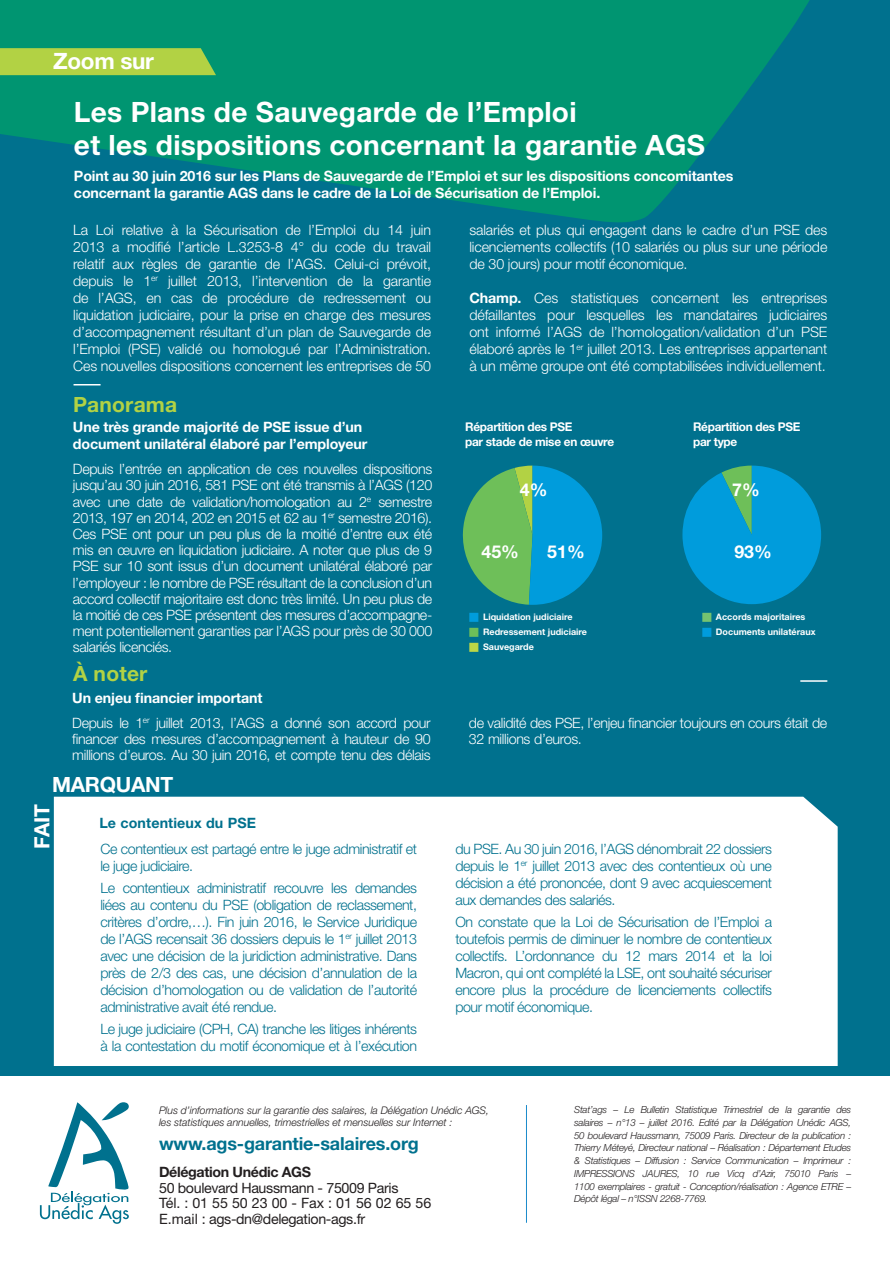
<style>
.page{position:relative;width:890px;height:1262px;background:#fff}
.page>*{position:absolute;margin:0;border:0;box-sizing:border-box;transform-origin:0 0}
.t1{font:700 28.05px/33.6px "Helvetica Neue LT Std";letter-spacing:.01em;color:#fff}
.t2{font:700 22.5px "Helvetica Neue LT Std";letter-spacing:-.015em;color:#fff}
.t3{font:700 21px "Helvetica Neue LT Std";letter-spacing:.01em;color:#b2d244}
.t4{font:700 21px "Helvetica Neue LT Std";letter-spacing:-.015em;color:#fff}
.t5{font:700 18px "Helvetica Neue LT Std";letter-spacing:-.01em;color:#00718e}
.t6{font:700 17.7px "Helvetica Neue LT Std";color:#fff}
.t7{font:300 14.25px/17.1px "Helvetica Neue LT Std";letter-spacing:-.025em;color:#fff;text-align:justify}
.t8{font:300 14.25px/17.1px "Helvetica Neue LT Std";letter-spacing:-.03em;color:#00718e;text-align:justify}
.t9{font:700 14.25px/17.1px "Helvetica Neue LT Std";letter-spacing:-.01em;color:#fff}
.t10{font:14.25px/15.8px "Helvetica Neue LT Std";letter-spacing:-.025em;color:#231f20}
.t11{font:700 14.25px "Helvetica Neue LT Std";letter-spacing:-.025em;color:#231f20}
.t12{font:700 14.25px "Helvetica Neue LT Std";letter-spacing:.01em;color:#00718e}
.t13{font:700 12px/15px "Helvetica Neue LT Std";letter-spacing:-.025em;color:#fff}
.t14{font:italic 300 10.5px/12px "Helvetica Neue LT Std";letter-spacing:-.005em;color:#231f20}
.t15{font:italic 300 9.75px/12.8px "Helvetica Neue LT Std";letter-spacing:-.025em;color:#231f20;text-align:justify}
.t16{font:700 9px/15px "Helvetica Neue LT Std";color:#fff}
.s1{font-weight:700}
</style>
<div class="page">
<svg style="left:40px;top:1102px;width:89px;height:121px"></svg>
<hr style="left:526px;top:1105px;width:1px;height:117px;background:#1b8bcb">
<div style="left:0;top:0;width:889px;height:1075px;background:#00718e"></div>
<svg style="left:0;top:0;width:697px;height:223px;fill:#009571"></svg>
<svg style="left:0;top:48px;width:216px;height:27px"></svg>
<div style="left:54px;top:796px;width:783px;height:270px;background:#fff"></div>
<svg style="left:462px;top:465px;width:140px;height:140px"></svg>
<svg style="left:682px;top:465px;width:138px;height:139px"></svg>
<svg style="left:73px;top:384px;width:27px;height:1px"></svg>
<svg style="left:800px;top:680px;width:26px;height:1px"></svg>
<svg style="left:697px;top:0;width:193px;height:291px"></svg>
<h2 class="t2" style="left:53px;top:47px;width:102px">Zoom sur</h2>
<h1 class="t1" style="left:74px;top:94px;width:632px">Les Plans de Sauvegarde de l’Emploi<br>et les dispositions concernant la garantie AGS</h1>
<p class="t9" style="left:74px;top:167px;width:660px">Point au 30 juin 2016 sur les Plans de Sauvegarde de l’Emploi et sur les dispositions concomitantes concernant la garantie AGS dans le cadre de la Loi de Sécurisation de l’Emploi.</p>
<p class="t7" style="left:73px;top:221px;width:359px">La Loi relative à la Sécurisation de l’Emploi du 14 juin 2013 a modifié l’article L.3253-8 4° du code du travail relatif aux règles de garantie de l’AGS. Celui-ci prévoit, depuis le 1<sup>er</sup> juillet 2013, l’intervention de la garantie de l’AGS, en cas de procédure de redressement ou liquidation judiciaire, pour la prise en charge des mesures d’accompagnement résultant d’un plan de Sauvegarde de l’Emploi (PSE) validé ou homologué par l’Administration.<br>Ces nouvelles dispositions concernent les entreprises de 50</p>
<p class="t7" style="left:469px;top:221px;width:359px">salariés et plus qui engagent dans le cadre d’un PSE des licenciements collectifs (10 salariés ou plus sur une période de 30 jours) pour motif économique.</p>
<p class="t7" style="left:469px;top:289px;width:359px"><span class="s1">Champ.</span> Ces statistiques concernent les entreprises défaillantes pour lesquelles les mandataires judiciaires ont informé l’AGS de l’homologation/validation d’un PSE élaboré après le 1<sup>er</sup> juillet 2013. Les entreprises appartenant à un même groupe ont été comptabilisées individuellement.</p>
<h3 class="t3" style="left:73px;top:391px;width:106px">Panorama</h3>
<p class="t9" style="left:73px;top:418px;width:296px">Une très grande majorité de PSE issue d’un document unilatéral élaboré par l’employeur</p>
<p class="t7" style="left:73px;top:460px;width:361px;line-height:16.2px">Depuis l’entrée en application de ces nouvelles dispositions jusqu’au 30 juin 2016, 581 PSE ont été transmis à l’AGS (120 avec une date de validation/homologation au 2<sup>e</sup> semestre 2013, 197 en 2014, 202 en 2015 et 62 au 1<sup>er</sup> semestre 2016).<br>Ces PSE ont pour un peu plus de la moitié d’entre eux été mis en œuvre en liquidation judiciaire. A noter que plus de 9<br>PSE sur 10 sont issus d’un document unilatéral élaboré par l’employeur : le nombre de PSE résultant de la conclusion d’un accord collectif majoritaire est donc très limité. Un peu plus de la moitié de ces PSE présentent des mesures d’accompagne&shy;ment potentiellement garanties par l’AGS pour près de 30 000 salariés licenciés.</p>
<h3 class="t3" style="left:73px;top:660px;width:76px">À noter</h3>
<p class="t7" style="left:72px;top:685px;width:360px;line-height:24.8px"><span class="s1">Un enjeu financier important<br></span>Depuis le 1<sup>er</sup> juillet 2013, l’AGS a donné son accord pour</p>
<p class="t7" style="left:72px;top:730px;width:360px;line-height:16.2px">financer des mesures d’accompagnement à hauteur de 90 millions d’euros. Au 30 juin 2016, et compte tenu des délais</p>
<h3 class="t4" style="left:52px;top:771px;width:123px">MARQUANT</h3>
<h3 class="t4" style="left:29px;top:849px;width:46px;rotate:-90deg">FAIT</h3>
<p class="t12" style="left:99px;top:814px;width:158px">Le contentieux du PSE</p>
<p class="t8" style="left:100px;top:840px;width:318px">Ce contentieux est partagé entre le juge administratif et le juge judiciaire.</p>
<p class="t8" style="left:100px;top:878px;width:318px">Le contentieux administratif recouvre les demandes liées au contenu du PSE (obligation de reclassement, critères d’ordre,…). Fin juin 2016, le Service Juridique de l’AGS recensait 36 dossiers depuis le 1<sup>er</sup> juillet 2013 avec une décision de la juridiction administrative. Dans près de 2/3 des cas, une décision d’annulation de la décision d’homologation ou de validation de l’autorité administrative avait été rendue.</p>
<p class="t8" style="left:100px;top:1019px;width:318px">Le juge judiciaire (CPH, CA) tranche les litiges inhérents à la contestation du motif économique et à l’exécution</p>
<p class="t13" style="left:465px;top:419px;width:150px">Répartition des PSE<br>par stade de mise en œuvre</p>
<p class="t13" style="left:692px;top:419px;width:109px">Répartition des PSE par type</p>
<p class="t6" style="left:519px;top:479px;width:29px">4%</p>
<p class="t6" style="left:481px;top:541px;width:39px">45%</p>
<p class="t6" style="left:547px;top:541px;width:39px">51%</p>
<p class="t6" style="left:731px;top:479px;width:29px">7%</p>
<p class="t6" style="left:734px;top:541px;width:39px">93%</p>
<p class="t16" style="left:483px;top:609px;width:105px">Liquidation judiciaire<br>Redressement judiciaire<br>Sauvegarde</p>
<p class="t16" style="left:715px;top:609px;width:101px">Accords majoritaires<br>Documents unilatéraux</p>
<p class="t7" style="left:468px;top:714px;width:360px;line-height:16.2px">de validité des PSE, l’enjeu financier toujours en cours était de<br>32 millions d’euros.</p>
<p class="t8" style="left:455px;top:840px;width:318px">du PSE. Au 30 juin 2016, l’AGS dénombrait 22 dossiers depuis le 1<sup>er</sup> juillet 2013 avec des contentieux où une décision a été prononcée, dont 9 avec acquiescement aux demandes des salariés.</p>
<p class="t8" style="left:455px;top:912px;width:318px">On constate que la Loi de Sécurisation de l’Emploi a toutefois permis de diminuer le nombre de contentieux collectifs. L’ordonnance du 12 mars 2014 et la loi Macron, qui ont complété la LSE, ont souhaité sécuriser encore plus la procédure de licenciements collectifs pour motif économique.</p>
<p class="t14" style="left:159px;top:1103px;width:331px">Plus d’informations sur la garantie des salaires, la Délégation Unédic AGS, les statistiques annuelles, trimestrielles et mensuelles sur Internet :</p>
<p class="t5" style="left:159px;top:1132px;width:261px">www.ags-garantie-salaires.org</p>
<p class="t11" style="left:159px;top:1162px;width:153px">Délégation Unédic AGS</p>
<p class="t10" style="left:159px;top:1179px;width:273px">50 boulevard Haussmann - 75009 Paris<br>Tél. : 01 55 50 23 00 - Fax : 01 56 02 65 56<br>E.mail : ags-dn@delegation-ags.fr</p>
<p class="t15" style="left:573px;top:1103px;width:278px">Stat’ags – Le Bulletin Statistique Trimestriel de la garantie des salaires – n°13 – juillet 2016. Edité par la Délégation Unédic AGS, 50 boulevard Haussmann, 75009 Paris. Directeur de la publication :<br>Thierry Méteyé, Directeur national – Réalisation : Département Etudes &amp; Statistiques – Diffusion : Service Communication – Imprimeur :<br>IMPRESSIONS JAURES, 10 rue Vicq d’Azir, 75010 Paris – 1100 exemplaires - gratuit - Conception/réalisation : Agence ETRE – Dépôt légal – n°ISSN 2268-7769.</p>
</div>
